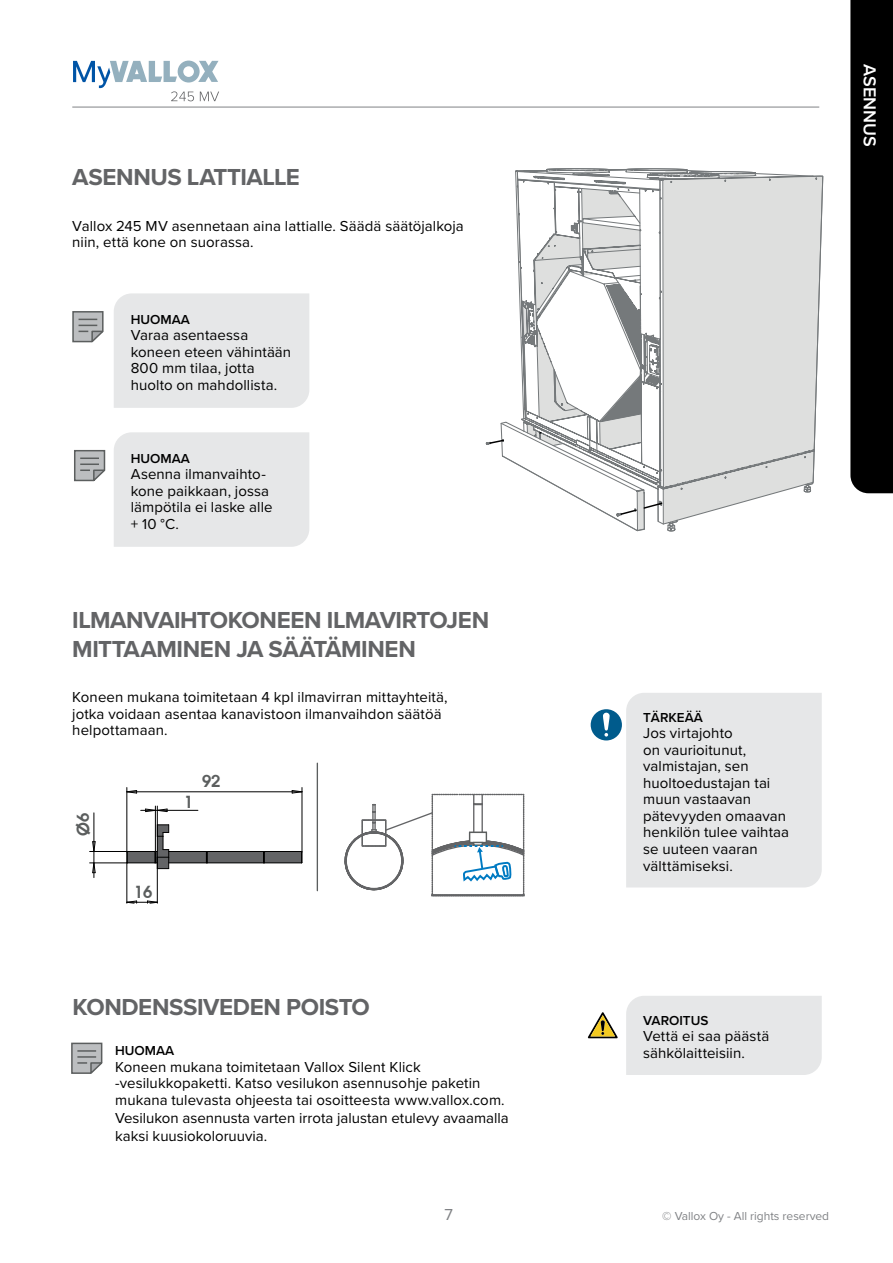
<style>
.page{position:relative;width:893px;height:1263px;background:#fff}
.page>*{position:absolute;margin:0;border:0;box-sizing:border-box;transform-origin:0 0}
.t1{font:700 24px/28.5px "Proxima Nova";letter-spacing:-.02em;color:#636466}
.t2{font:600 18px "Proxima Nova";color:#fff}
.t3{font:600 16.65px "Avant Garde";color:#5b5e5e}
.t4{font:16.5px "Proxima Nova";color:#808285}
.t5{font:15px/16.5px "Proxima Nova";letter-spacing:.005em;color:#000}
.t6{font:600 13.5px "Proxima Nova";color:#000}
.t7{font:12px "Proxima Nova";color:#808285}
</style>
<div class="page">
<div style="left:850px;top:0;width:43px;height:493px;background:#000"></div>
<hr style="left:72px;top:107px;width:747px;height:1px;background:#808285">
<svg style="left:73px;top:61px;width:146px;height:40px"></svg>
<div style="left:626px;top:996px;width:196px;height:79px;background:#e6e7e8"></div>
<svg style="left:588px;top:1012px;width:30px;height:26px"></svg>
<svg style="left:486px;top:168px;width:337px;height:363px"></svg>
<div style="left:114px;top:293px;width:195px;height:115px;background:#e6e7e8"></div>
<svg style="left:72px;top:311px;width:32px;height:31px"></svg>
<svg style="left:71px;top:1043px;width:31px;height:31px"></svg>
<div style="left:127px;top:851px;width:175px;height:12px;background:#636466"></div>
<hr style="left:264px;top:863px;width:38px;height:1px;background:#000">
<hr style="left:264px;top:851px;width:38px;height:1px;background:#000">
<hr style="left:207px;top:851px;width:57px;height:1px;background:#000">
<hr style="left:207px;top:863px;width:57px;height:1px;background:#000">
<svg style="left:263px;top:852px;width:2px;height:11px"></svg>
<hr style="left:169px;top:851px;width:37px;height:1px;background:#000">
<hr style="left:169px;top:863px;width:37px;height:1px;background:#000">
<svg style="left:206px;top:851px;width:2px;height:12px"></svg>
<svg style="left:127px;top:824px;width:42px;height:45px"></svg>
<svg style="left:301px;top:852px;width:2px;height:11px"></svg>
<hr style="left:127px;top:787px;width:1px;height:65px;background:#000">
<hr style="left:302px;top:787px;width:1px;height:65px;background:#000">
<svg style="left:127px;top:790px;width:10px;height:3px"></svg>
<svg style="left:292px;top:790px;width:10px;height:3px"></svg>
<hr style="left:127px;top:791px;width:175px;height:1px;background:#000">
<hr style="left:155px;top:806px;width:1px;height:46px;background:#000">
<hr style="left:157px;top:806px;width:1px;height:30px;background:#000">
<svg style="left:145px;top:809px;width:23px;height:3px"></svg>
<hr style="left:141px;top:810px;width:57px;height:1px;background:#000">
<hr style="left:90px;top:863px;width:37px;height:1px;background:#000">
<hr style="left:90px;top:851px;width:37px;height:1px;background:#000">
<svg style="left:92px;top:863px;width:2px;height:10px"></svg>
<svg style="left:92px;top:841px;width:2px;height:10px"></svg>
<hr style="left:94px;top:813px;width:1px;height:64px;background:#000">
<hr style="left:127px;top:862px;width:1px;height:41px;background:#000">
<hr style="left:157px;top:857px;width:1px;height:46px;background:#000">
<hr style="left:127px;top:902px;width:30px;height:1px;background:#000">
<svg style="left:344px;top:794px;width:181px;height:102px"></svg>
<hr style="left:317px;top:763px;width:1px;height:128px;background:#5b5e5e">
<div style="left:114px;top:432px;width:195px;height:115px;background:#e6e7e8"></div>
<svg style="left:74px;top:450px;width:31px;height:31px"></svg>
<div style="left:626px;top:693px;width:196px;height:194px;background:#e6e7e8"></div>
<div style="left:591px;top:709px;width:31px;height:31px;background:#005b8c;border-radius:50%"></div>
<svg style="left:603px;top:713px;width:7px;height:23px"></svg>
<h1 class="t1" style="left:72px;top:162px;width:229px">ASENNUS LATTIALLE</h1>
<p class="t5" style="left:72px;top:217px;width:393px">Vallox 245 MV asennetaan aina lattialle. Säädä säätöjalkoja niin, että kone on suorassa.</p>
<p class="t6" style="left:131px;top:309px;width:61px">HUOMAA</p>
<p class="t5" style="left:131px;top:326px;width:162px">Varaa asentaessa koneen eteen vähintään<br>800 mm tilaa, jotta huolto on mahdollista.</p>
<p class="t6" style="left:131px;top:448px;width:61px">HUOMAA</p>
<p class="t5" style="left:131px;top:465px;width:143px">Asenna ilmanvaihto&shy;kone paikkaan, jossa lämpötila ei laske alle + 10 °C.</p>
<h1 class="t1" style="left:72px;top:605px;width:418px">ILMANVAIHTOKONEEN ILMAVIRTOJEN<br>MITTAAMINEN JA SÄÄTÄMINEN</h1>
<p class="t5" style="left:72px;top:688px;width:377px">Koneen mukana toimitetaan 4 kpl ilmavirran mittayhteitä, jotka voidaan asentaa kanavistoon ilmanvaihdon säätöä helpottamaan.</p>
<p class="t3" style="left:72px;top:835px;width:25px;rotate:-90deg">Ø6</p>
<p class="t3" style="left:134px;top:880px;width:20px">16</p>
<p class="t3" style="left:184px;top:791px;width:11px">1</p>
<p class="t3" style="left:202px;top:770px;width:20px">92</p>
<p class="t2" style="left:883px;top:64px;width:84px;rotate:90deg">ASENNUS</p>
<p class="t6" style="left:643px;top:707px;width:61px">TÄRKEÄÄ</p>
<p class="t5" style="left:643px;top:724px;width:147px">Jos virtajohto<br>on vaurioitunut, valmistajan, sen huoltoedustajan tai muun vastaavan pätevyyden omaavan henkilön tulee vaihtaa se uuteen vaaran välttämiseksi.</p>
<h1 class="t1" style="left:73px;top:992px;width:299px">KONDENSSIVEDEN POISTO</h1>
<p class="t6" style="left:115px;top:1041px;width:61px">HUOMAA</p>
<p class="t5" style="left:115px;top:1058px;width:391px">Koneen mukana toimitetaan Vallox Silent Klick -vesilukkopaketti. Katso vesilukon asennusohje paketin mukana tulevasta ohjeesta tai osoitteesta www.vallox.com.</p>
<p class="t5" style="left:115px;top:1108px;width:395px;line-height:18px">Vesilukon asennusta varten irrota jalustan etulevy avaamalla kaksi kuusiokoloruuvia.</p>
<p class="t6" style="left:643px;top:1010px;width:67px">VAROITUS</p>
<p class="t5" style="left:643px;top:1027px;width:128px">Vettä ei saa päästä sähkölaitteisiin.</p>
<p class="t4" style="left:444px;top:1202px;width:10px">7</p>
<p class="t7" style="left:662px;top:1207px;width:168px">© Vallox Oy - All rights reserved</p>
</div>
